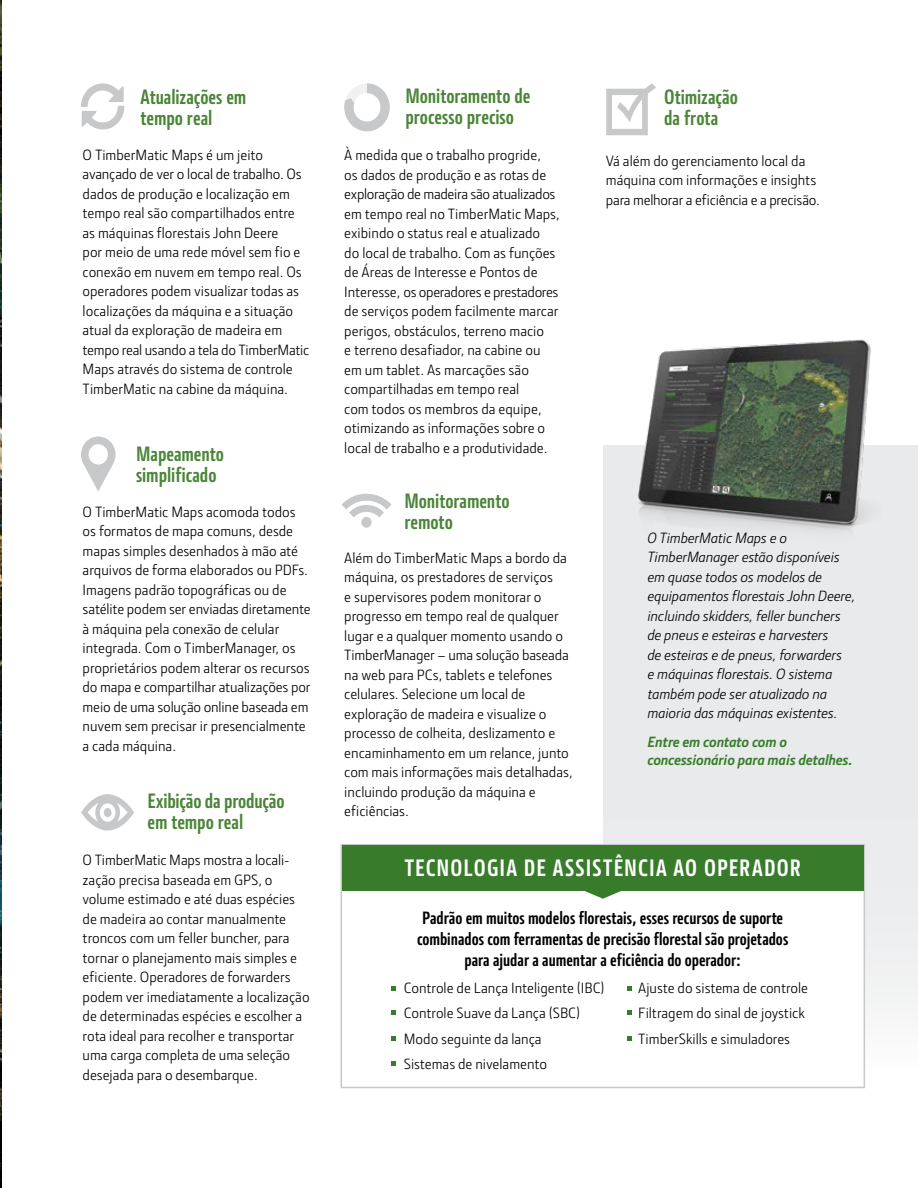
<style>
.page{position:relative;width:918px;height:1188px;background:#fff}
.page>*{position:absolute;margin:0;border:0;box-sizing:border-box;transform-origin:0 0}
.t1{font:700 24px "JD Sans Pro Cond";letter-spacing:.045em;color:#fff}
.t2{font:700 21px/21px "JD Sans Pro Cond";color:#4a8538}
.t3{font:700 18px/21px "JD Sans Pro Cond";color:#000;text-align:center}
.t4{font:15px/19.5px "JD Sans Pro";color:#000}
.t5{font:italic 15px/19.5px "JD Sans Pro";letter-spacing:-.005em;color:#000}
.t6{font:italic 700 15px/18px "JD Sans Pro";letter-spacing:-.005em;color:#387c2b}
</style>
<div class="page">
<img style="left:0;top:0;width:1px;height:1188px">
<div style="left:603px;top:446px;width:315px;height:715px;background:linear-gradient(to bottom,#e3e4e5,#fafafa)"></div>
<img style="left:625px;top:339px;width:257px;height:223px">
<svg style="left:340px;top:843px;width:526px;height:246px"></svg>
<div style="left:342px;top:845px;width:521px;height:45px;background:#387c2b"></div>
<svg style="left:584px;top:890px;width:38px;height:9px"></svg>
<svg style="left:392px;top:986px;width:4px;height:4px"></svg>
<svg style="left:627px;top:986px;width:5px;height:4px"></svg>
<svg style="left:392px;top:1011px;width:4px;height:4px"></svg>
<svg style="left:627px;top:1011px;width:5px;height:4px"></svg>
<svg style="left:392px;top:1036px;width:4px;height:4px"></svg>
<svg style="left:627px;top:1036px;width:5px;height:4px"></svg>
<svg style="left:392px;top:1062px;width:4px;height:4px"></svg>
<svg style="left:344px;top:83px;width:46px;height:48px"></svg>
<svg style="left:81px;top:794px;width:53px;height:37px"></svg>
<div style="left:104px;top:808px;width:8px;height:9px;background:#c7c8ca;border-radius:50%"></div>
<svg style="left:81px;top:83px;width:43px;height:47px"></svg>
<svg style="left:81px;top:436px;width:35px;height:55px"></svg>
<div style="left:361px;top:517px;width:11px;height:11px;background:#c7c8ca;border-radius:50%"></div>
<svg style="left:342px;top:494px;width:49px;height:23px"></svg>
<svg style="left:606px;top:83px;width:50px;height:52px"></svg>
<h2 class="t2" style="left:141px;top:86px;width:107px">Atualizações em tempo real</h2>
<p class="t4" style="left:83px;top:145px;width:228px">O TimberMatic Maps é um jeito avançado de ver o local de trabalho. Os dados de produção e localização em tempo real são compartilhados entre as máquinas florestais John Deere<br>por meio de uma rede móvel sem fio e conexão em nuvem em tempo real. Os operadores podem visualizar todas as localizações da máquina e a situação atual da exploração de madeira em tempo real usando a tela do TimberMatic Maps através do sistema de controle TimberMatic na cabine da máquina.</p>
<h2 class="t2" style="left:136px;top:443px;width:90px">Mapeamento simplificado</h2>
<p class="t4" style="left:83px;top:501px;width:230px">O TimberMatic Maps acomoda todos os formatos de mapa comuns, desde mapas simples desenhados à mão até arquivos de forma elaborados ou PDFs.<br>Imagens padrão topográficas ou de satélite podem ser enviadas diretamente à máquina pela conexão de celular integrada. Com o TimberManager, os proprietários podem alterar os recursos do mapa e compartilhar atualizações por meio de uma solução online baseada em nuvem sem precisar ir presencialmente a cada máquina.</p>
<h2 class="t2" style="left:148px;top:790px;width:138px">Exibição da produção em tempo real</h2>
<p class="t4" style="left:83px;top:850px;width:229px">O TimberMatic Maps mostra a locali&shy;zação precisa baseada em GPS, o volume estimado e até duas espécies de madeira ao contar manualmente troncos com um feller buncher, para tornar o planejamento mais simples e eficiente. Operadores de forwarders podem ver imediatamente a localização de determinadas espécies e escolher a rota ideal para recolher e transportar uma carga completa de uma seleção desejada para o desembarque.</p>
<h2 class="t2" style="left:405px;top:85px;width:126px">Monitoramento de processo preciso</h2>
<p class="t4" style="left:344px;top:145px;width:217px">À medida que o trabalho progride,<br>os dados de produção e as rotas de exploração de madeira são atualizados em tempo real no TimberMatic Maps, exibindo o status real e atualizado<br>do local de trabalho. Com as funções de Áreas de Interesse e Pontos de Interesse, os operadores e prestadores de serviços podem facilmente marcar perigos, obstáculos, terreno macio<br>e terreno desafiador, na cabine ou em um tablet. As marcações são compartilhadas em tempo real<br>com todos os membros da equipe, otimizando as informações sobre o local de trabalho e a produtividade.</p>
<h2 class="t2" style="left:404px;top:490px;width:107px">Monitoramento remoto</h2>
<p class="t4" style="left:344px;top:548px;width:230px">Além do TimberMatic Maps a bordo da máquina, os prestadores de serviços<br>e supervisores podem monitorar o progresso em tempo real de qualquer lugar e a qualquer momento usando o TimberManager – uma solução baseada na web para PCs, tablets e telefones celulares. Selecione um local de exploração de madeira e visualize o processo de colheita, deslizamento e encaminhamento em um relance, junto com mais informações mais detalhadas, incluindo produção da máquina e eficiências.</p>
<h2 class="t2" style="left:664px;top:86px;width:75px">Otimização da frota</h2>
<p class="t4" style="left:606px;top:150px;width:215px">Vá além do gerenciamento local da máquina com informações e insights para melhorar a eficiência e a precisão.</p>
<p class="t5" style="left:647px;top:527px;width:209px">O TimberMatic Maps e o<br>TimberManager estão disponíveis em quase todos os modelos de equipamentos florestais John Deere, incluindo skidders, feller bunchers de pneus e esteiras e harvesters<br>de esteiras e de pneus, forwarders<br>e máquinas florestais. O sistema também pode ser atualizado na maioria das máquinas existentes.</p>
<p class="t6" style="left:647px;top:732px;width:207px">Entre em contato com o concessionário para mais detalhes.</p>
<h1 class="t1" style="left:405px;top:852px;width:398px">TECNOLOGIA DE ASSISTÊNCIA AO OPERADOR</h1>
<p class="t3" style="left:417px;top:907px;width:373px">Padrão em muitos modelos florestais, esses recursos de suporte combinados com ferramentas de precisão florestal são projetados para ajudar a aumentar a eficiência do operador:</p>
<p class="t4" style="left:404px;top:975px;width:202px;line-height:25.5px">Controle de Lança Inteligente (IBC)<br>Controle Suave da Lança (SBC)<br>Modo seguinte da lança<br>Sistemas de nivelamento</p>
<p class="t4" style="left:638px;top:975px;width:171px;line-height:25.5px">Ajuste do sistema de controle<br>Filtragem do sinal de joystick<br>TimberSkills e simuladores</p>
</div>
